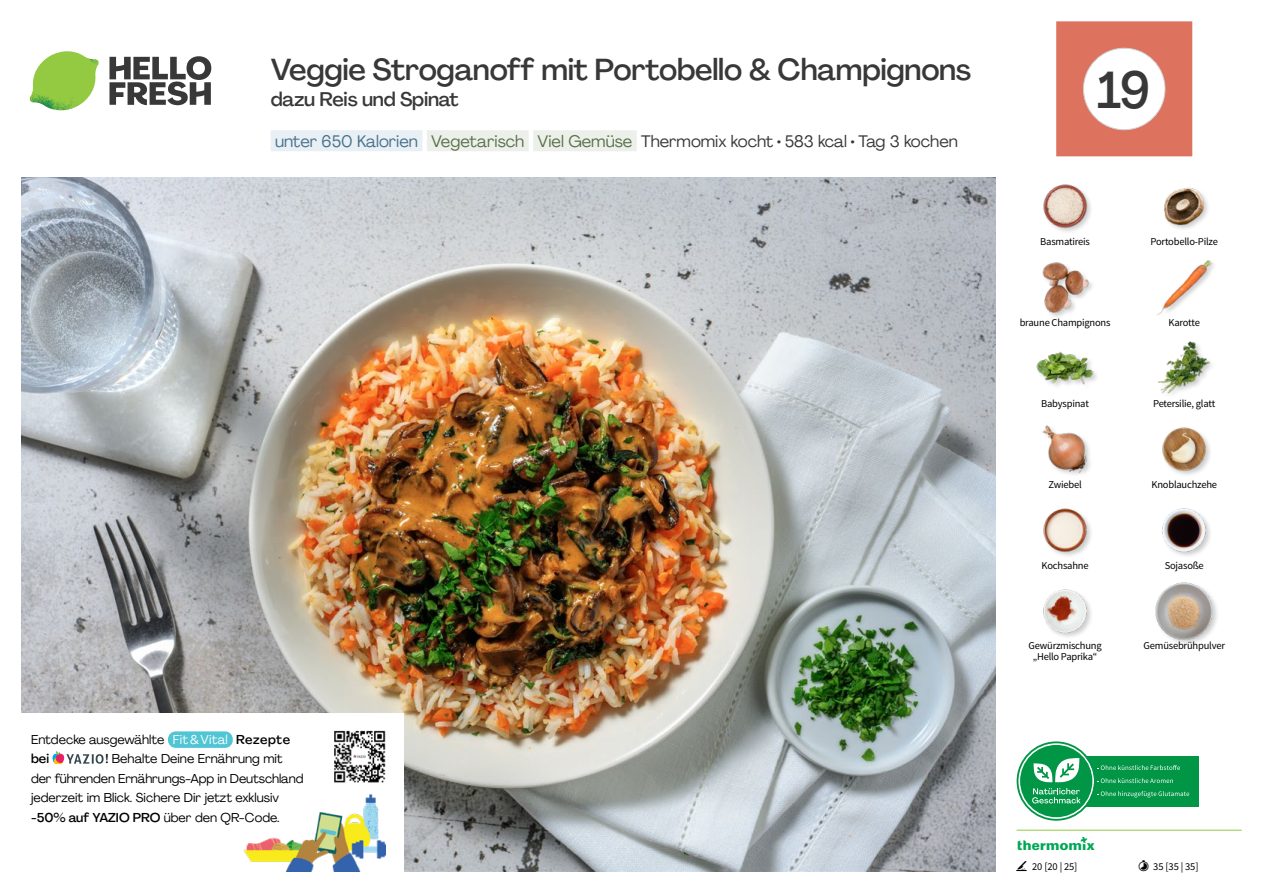
<style>
.page{position:relative;width:1263px;height:893px;background:#fff}
.page>*{position:absolute;margin:0;border:0;box-sizing:border-box;transform-origin:0 0}
.t1{font:500 51.3px "Agrandir";color:#383839;scale:.93 1}
.t2{font:500 30px "Agrandir";letter-spacing:-.01em;color:#383839}
.t3{font:500 19.5px "Agrandir";letter-spacing:-.01em;color:#383839}
.t4{font:16.5px "Agrandir";color:#383839}
.t5{font:12.75px/19.5px "Agrandir";color:#000}
.t6{font:10.5px "Source Sans Pro";letter-spacing:-.02em;color:#000}
.s1{color:#48718a}
.s2{color:#58714a}
.s3{color:#fff}
.s4{font-weight:500}
</style>
<div class="page">
<svg style="left:109px;top:56px;width:102px;height:49px"></svg>
<svg style="left:34px;top:51px;width:62px;height:41px"></svg>
<img style="left:67px;top:51px;width:32px;height:27px">
<img style="left:33px;top:74px;width:59px;height:11px">
<img style="left:30px;top:78px;width:60px;height:32px">
<img style="left:65px;top:85px;width:27px;height:25px">
<div style="left:271px;top:130px;width:151px;height:21px;background:#e8eff5"></div>
<div style="left:427px;top:130px;width:102px;height:21px;background:#edf0ea"></div>
<div style="left:533px;top:130px;width:104px;height:21px;background:#edf0ea"></div>
<hr style="left:1016px;top:830px;width:226px;height:1px;background:#94c942">
<div style="left:1083px;top:756px;width:116px;height:50px;background:#009645"></div>
<svg style="left:1016px;top:741px;width:173px;height:80px"></svg>
<img style="left:21px;top:177px;width:974px;height:695px">
<div style="left:1056px;top:21px;width:136px;height:135px;background:#dd725f"></div>
<div style="left:1083px;top:48px;width:82px;height:82px;background:#fff;border-radius:50%"></div>
<div style="left:1083px;top:48px;width:82px;height:82px;border:1px solid #d1d3d4;border-radius:50%"></div>
<img style="left:1043px;top:184px;width:48px;height:48px">
<img style="left:1164px;top:187px;width:44px;height:42px">
<img style="left:1157px;top:260px;width:56px;height:55px">
<div style="left:1042px;top:261px;width:53px;height:58px;background:#000;opacity:.2"></div>
<img style="left:1042px;top:261px;width:51px;height:54px">
<div style="left:1036px;top:350px;width:64px;height:41px;background:#000;opacity:.2"></div>
<img style="left:1036px;top:350px;width:58px;height:41px">
<img style="left:1158px;top:341px;width:54px;height:53px">
<img style="left:1162px;top:508px;width:48px;height:48px">
<div style="left:1155px;top:581px;width:65px;height:65px;background:#000;opacity:.2"></div>
<img style="left:1155px;top:582px;width:58px;height:57px">
<img style="left:1043px;top:589px;width:48px;height:48px">
<img style="left:1043px;top:508px;width:48px;height:48px">
<img style="left:1042px;top:425px;width:48px;height:50px">
<img style="left:1162px;top:427px;width:48px;height:48px">
<div style="left:0;top:713px;width:403px;height:180px;background:#fff"></div>
<div style="left:168px;top:731px;width:65px;height:17px;background:#50c5d4;border-radius:8px"></div>
<svg style="left:53px;top:751px;width:51px;height:13px"></svg>
<img style="left:334px;top:730px;width:52px;height:47px">
<img style="left:243px;top:777px;width:143px;height:95px">
<h2 class="t2" style="left:271px;top:51px;width:702px">Veggie Stroganoff mit Portobello &amp; Champignons</h2>
<h3 class="t3" style="left:271px;top:87px;width:189px">dazu Reis und Spinat</h3>
<h3 class="t4" style="left:275px;top:131px;width:684px"><span class="s1">unter 650 Kalorien</span> <span class="s2">Vegetarisch Viel Gemüse</span> Thermomix kocht • 583 kcal • Tag 3 kochen</h3>
<p class="t5" style="left:31px;top:729px;width:261px">Entdecke ausgewählte <span class="s3">Fit &amp;Vital</span> <span class="s4">Rezepte bei</span></p>
<p class="t5" style="left:31px;top:749px;width:274px;text-indent:74px"><span class="s4">!</span> Behalte Deine Ernährung mit der führenden Ernährungs-App in Deutschland jederzeit im Blick. Sichere Dir jetzt exklusiv <span class="s4">-50% auf YAZIO PRO</span> über den QR-Code.</p>
<h1 class="t1" style="left:1097px;top:58px;width:58px">19</h1>
<p class="t6" style="left:1040px;top:235px;width:51px">Basmatireis</p>
<p class="t6" style="left:1150px;top:235px;width:69px">Portobello-Pilze</p>
<p class="t6" style="left:1020px;top:316px;width:92px">braune Champignons</p>
<p class="t6" style="left:1168px;top:316px;width:33px">Karotte</p>
<p class="t6" style="left:1041px;top:397px;width:49px">Babyspinat</p>
<p class="t6" style="left:1153px;top:397px;width:64px">Petersilie, glatt</p>
<p class="t6" style="left:1048px;top:478px;width:35px">Zwiebel</p>
<p class="t6" style="left:1151px;top:478px;width:67px">Knoblauchzehe</p>
<p class="t6" style="left:1042px;top:559px;width:48px">Kochsahne</p>
<p class="t6" style="left:1165px;top:559px;width:41px">Sojasoße</p>
<p class="t6" style="left:1028px;top:639px;width:75px">Gewürzmischung</p>
<p class="t6" style="left:1143px;top:639px;width:83px">Gemüsebrühpulver</p>
<p class="t6" style="left:1033px;top:650px;width:66px">„Hello Paprika“</p>
<p class="t6" style="left:1032px;top:860px;width:47px">20 [20 | 25]</p>
<p class="t6" style="left:1153px;top:860px;width:47px">35 [35 | 35]</p>
</div>
